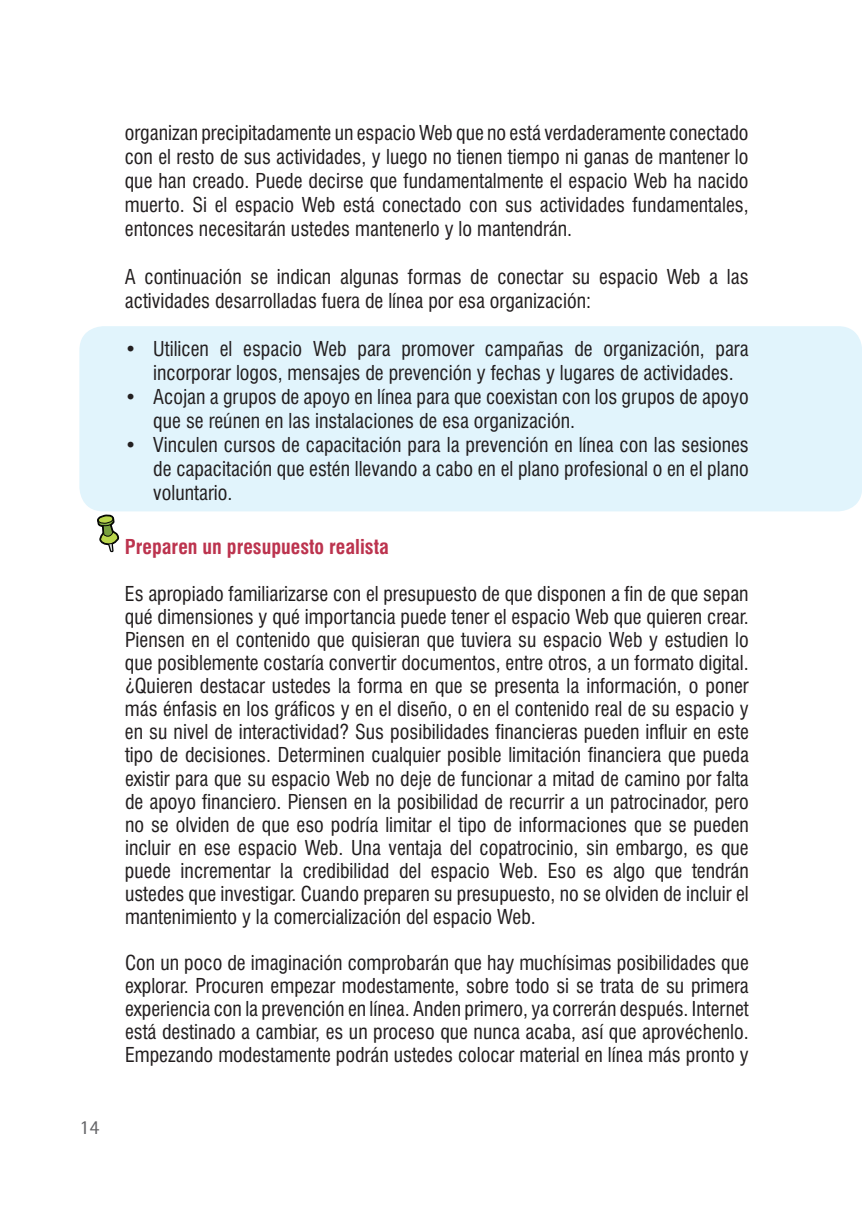
<style>
.page{position:relative;width:862px;height:1214px;background:#fff}
.page>*{position:absolute;margin:0;border:0;box-sizing:border-box;transform-origin:0 0}
.t1{font:condensed 20px/23px "Swiss 721 BT";color:#231f20;text-align:justify}
.t2{font:700 condensed 20px "Swiss 721 BT";color:#bc334e}
.t3{font:20px "Rotis Semi Sans";color:#636366}
</style>
<div class="page">
<div style="left:79px;top:326px;width:783px;height:185px;background:#e1f4fc;border-radius:24px"></div>
<svg style="left:97px;top:514px;width:21px;height:39px"></svg>
<p class="t3" style="left:79px;top:1115px;width:22px">14</p>
<p class="t1" style="left:125px;top:121px;width:625px;line-height:24px">organizan precipitadamente un espacio Web que no está verdaderamente conectado con el resto de sus actividades, y luego no tienen tiempo ni ganas de mantener lo que han creado. Puede decirse que fundamentalmente el espacio Web ha nacido muerto. Si el espacio Web está conectado con sus actividades fundamentales, entonces necesitarán ustedes mantenerlo y lo mantendrán.</p>
<p class="t1" style="left:125px;top:265px;width:625px;line-height:24px">A continuación se indican algunas formas de conectar su espacio Web a las actividades desarrolladas fuera de línea por esa organización:</p>
<p class="t1" style="left:153px;top:337px;width:597px;line-height:24px;text-indent:-28px">• Utilicen el espacio Web para promover campañas de organización, para incorporar logos, mensajes de prevención y fechas y lugares de actividades.</p>
<p class="t1" style="left:153px;top:385px;width:597px;line-height:24px;text-indent:-28px">• Acojan a grupos de apoyo en línea para que coexistan con los grupos de apoyo que se reúnen en las instalaciones de esa organización.</p>
<p class="t1" style="left:153px;top:433px;width:597px;line-height:24px;text-indent:-28px">• Vinculen cursos de capacitación para la prevención en línea con las sesiones de capacitación que estén llevando a cabo en el plano profesional o en el plano voluntario.</p>
<p class="t2" style="left:125px;top:535px;width:265px">Preparen un presupuesto realista</p>
<p class="t1" style="left:125px;top:582px;width:625px">Es apropiado familiarizarse con el presupuesto de que disponen a fin de que sepan qué dimensiones y qué importancia puede tener el espacio Web que quieren crear.<br>Piensen en el contenido que quisieran que tuviera su espacio Web y estudien lo que posiblemente costaría convertir documentos, entre otros, a un formato digital. ¿Quieren destacar ustedes la forma en que se presenta la información, o poner más énfasis en los gráficos y en el diseño, o en el contenido real de su espacio y en su nivel de interactividad? Sus posibilidades financieras pueden influir en este tipo de decisiones. Determinen cualquier posible limitación financiera que pueda existir para que su espacio Web no deje de funcionar a mitad de camino por falta de apoyo financiero. Piensen en la posibilidad de recurrir a un patrocinador, pero no se olviden de que eso podría limitar el tipo de informaciones que se pueden incluir en ese espacio Web. Una ventaja del copatrocinio, sin embargo, es que puede incrementar la credibilidad del espacio Web. Eso es algo que tendrán ustedes que investigar. Cuando preparen su presupuesto, no se olviden de incluir el mantenimiento y la comercialización del espacio Web.</p>
<p class="t1" style="left:125px;top:950px;width:625px">Con un poco de imaginación comprobarán que hay muchísimas posibilidades que explorar. Procuren empezar modestamente, sobre todo si se trata de su primera experiencia con la prevención en línea. Anden primero, ya correrán después. Internet está destinado a cambiar, es un proceso que nunca acaba, así que aprovéchenlo.<br>Empezando modestamente podrán ustedes colocar material en línea más pronto y</p>
</div>
